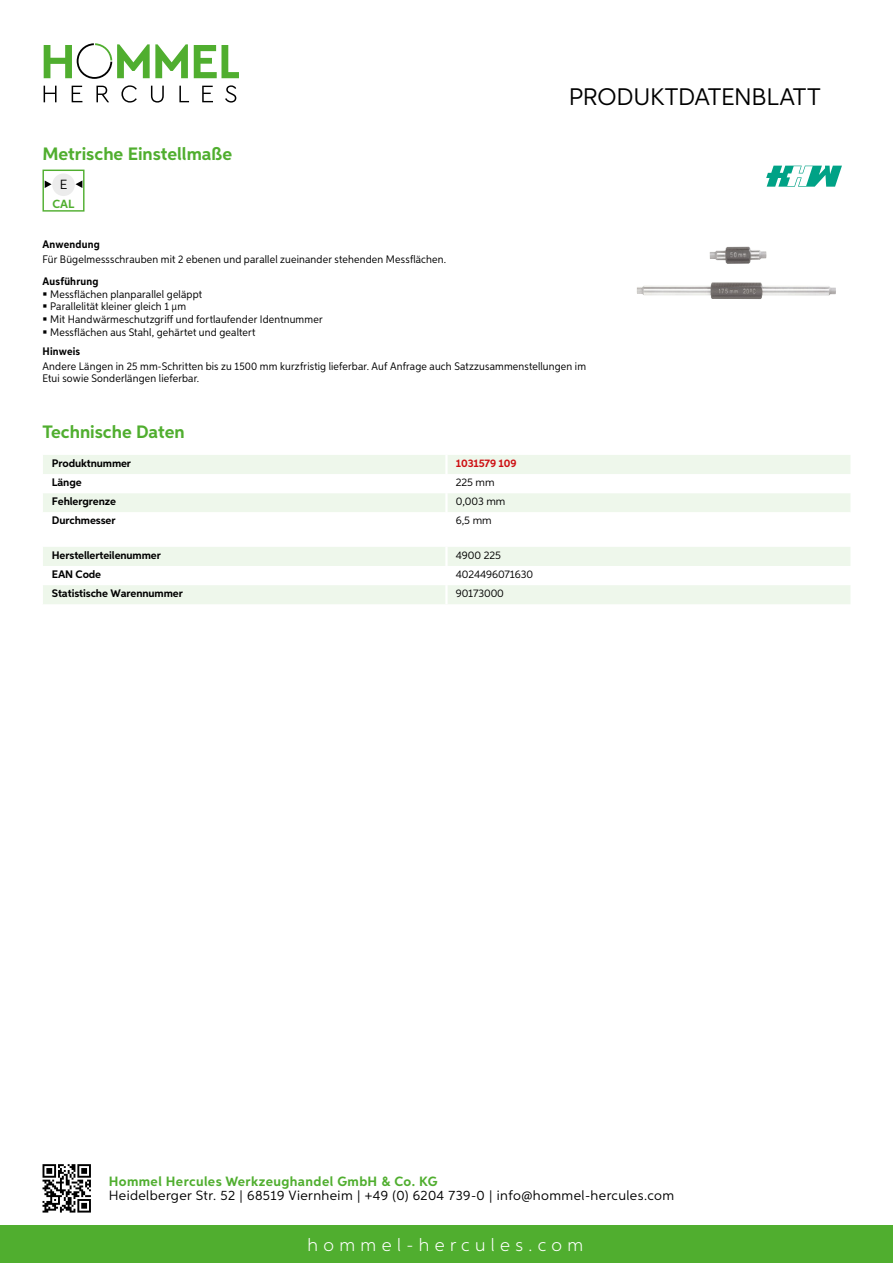
<style>
.page{position:relative;width:893px;height:1263px;background:#fff}
.page>*{position:absolute;margin:0;border:0;box-sizing:border-box;transform-origin:0 0}
.t1{font:24px "Aspira";letter-spacing:-.01em;color:#000}
.t2{font:700 18px "Aspira";color:#50ae2f}
.t3{font:300 18px "Aspira";letter-spacing:.3em;color:#fff}
.t4{font:13.5px "Aspira";letter-spacing:.03em;color:#000}
.t5{font:700 13.5px "Aspira";letter-spacing:.03em;color:#50ae2f}
.t6{font:13.35px "Aspira";color:#000}
.t7{font:700 11.85px "Aspira";color:#50ae2f}
.t8{font:10.95px/12.8px "Aspira Nar";letter-spacing:.015em;color:#000}
.t9{font:700 10.95px "Aspira";letter-spacing:-.01em;color:#000}
.t10{font:10.95px "Aspira";letter-spacing:-.01em;color:#000}
.t11{font:700 10.95px "Aspira Nar";letter-spacing:.02em;color:#000}
.t12{font:700 10.95px "Aspira";letter-spacing:-.01em;color:#cd1013}
</style>
<div class="page">
<div style="left:0;top:1226px;width:893px;height:37px;background:#50ae2f"></div>
<svg style="left:43px;top:1164px;width:48px;height:48px"></svg>
<svg style="left:194px;top:45px;width:45px;height:33px"></svg>
<svg style="left:44px;top:43px;width:144px;height:36px"></svg>
<svg style="left:44px;top:86px;width:13px;height:16px"></svg>
<svg style="left:72px;top:86px;width:10px;height:16px"></svg>
<svg style="left:96px;top:86px;width:13px;height:16px"></svg>
<svg style="left:121px;top:85px;width:16px;height:18px"></svg>
<svg style="left:151px;top:86px;width:13px;height:17px"></svg>
<svg style="left:179px;top:86px;width:10px;height:16px"></svg>
<svg style="left:202px;top:86px;width:11px;height:16px"></svg>
<svg style="left:225px;top:85px;width:11px;height:18px"></svg>
<div style="left:43px;top:455px;width:807px;height:19px;background:#eef7eb"></div>
<div style="left:43px;top:493px;width:807px;height:19px;background:#eef7eb"></div>
<hr style="left:445px;top:455px;width:3px;height:19px;background:#fff">
<hr style="left:445px;top:493px;width:3px;height:19px;background:#fff">
<svg style="left:43px;top:547px;width:807px;height:57px"></svg>
<hr style="left:445px;top:585px;width:3px;height:19px;background:#fff">
<div style="left:43px;top:170px;width:42px;height:42px;border:1px solid #50ae2f"></div>
<div style="left:52px;top:173px;width:23px;height:23px;background:#ececec;border-radius:50%"></div>
<svg style="left:76px;top:180px;width:6px;height:8px"></svg>
<svg style="left:45px;top:180px;width:7px;height:8px"></svg>
<img style="left:637px;top:247px;width:199px;height:52px">
<svg style="left:766px;top:166px;width:76px;height:21px"></svg>
<h2 class="t2" style="left:43px;top:142px;width:191px">Metrische Einstellmaße</h2>
<p class="t6" style="left:60px;top:176px;width:9px">e</p>
<p class="t7" style="left:53px;top:196px;width:23px">CAL</p>
<h1 class="t1" style="left:569px;top:82px;width:253px">Produktdatenblatt</h1>
<p class="t11" style="left:43px;top:237px;width:59px">Anwendung</p>
<p class="t8" style="left:43px;top:252px;width:405px">Für Bügelmessschrauben mit 2 ebenen und parallel zueinander stehenden Messflächen.</p>
<p class="t11" style="left:43px;top:274px;width:58px">Ausführung</p>
<p class="t8" style="left:50px;top:287px;width:274px">Messflächen planparallel geläppt<br>Parallelität kleiner gleich 1 µm<br>Mit Handwärmeschutzgriff und fortlaufender Identnummer Messflächen aus Stahl, gehärtet und gealtert</p>
<p class="t11" style="left:43px;top:345px;width:39px">Hinweis</p>
<p class="t8" style="left:43px;top:360px;width:545px;line-height:12px">Andere Längen in 25 mm-Schritten bis zu 1500 mm kurzfristig lieferbar. Auf Anfrage auch Satzzusammenstellungen im<br>Etui sowie Sonderlängen lieferbar.</p>
<h2 class="t2" style="left:43px;top:421px;width:144px">Technische Daten</h2>
<p class="t9" style="left:52px;top:456px;width:81px">Produktnummer</p>
<p class="t12" style="left:456px;top:456px;width:62px">1031579 109</p>
<p class="t9" style="left:52px;top:475px;width:31px">Länge</p>
<p class="t10" style="left:456px;top:475px;width:40px">225 mm</p>
<p class="t9" style="left:52px;top:495px;width:66px">Fehlergrenze</p>
<p class="t10" style="left:456px;top:495px;width:51px">0,003 mm</p>
<p class="t9" style="left:52px;top:514px;width:65px">Durchmesser</p>
<p class="t10" style="left:456px;top:514px;width:37px">6,5 mm</p>
<p class="t9" style="left:52px;top:548px;width:111px">Herstellerteilenummer</p>
<p class="t10" style="left:456px;top:548px;width:46px">4900 225</p>
<p class="t9" style="left:52px;top:567px;width:51px">EAN Code</p>
<p class="t10" style="left:456px;top:567px;width:79px">4024496071630</p>
<p class="t9" style="left:52px;top:586px;width:132px">Statistische Warennummer</p>
<p class="t10" style="left:456px;top:587px;width:50px">90173000</p>
<p class="t5" style="left:109px;top:1172px;width:330px">Hommel Hercules Werkzeughandel GmbH &amp; Co. KG</p>
<p class="t4" style="left:109px;top:1187px;width:567px">Heidelberger Str. 52 | 68519 Viernheim | +49 (0) 6204 739-0 | info@hommel-hercules.com</p>
<h2 class="t3" style="left:307px;top:1234px;width:277px">hommel-hercules.com</h2>
</div>
